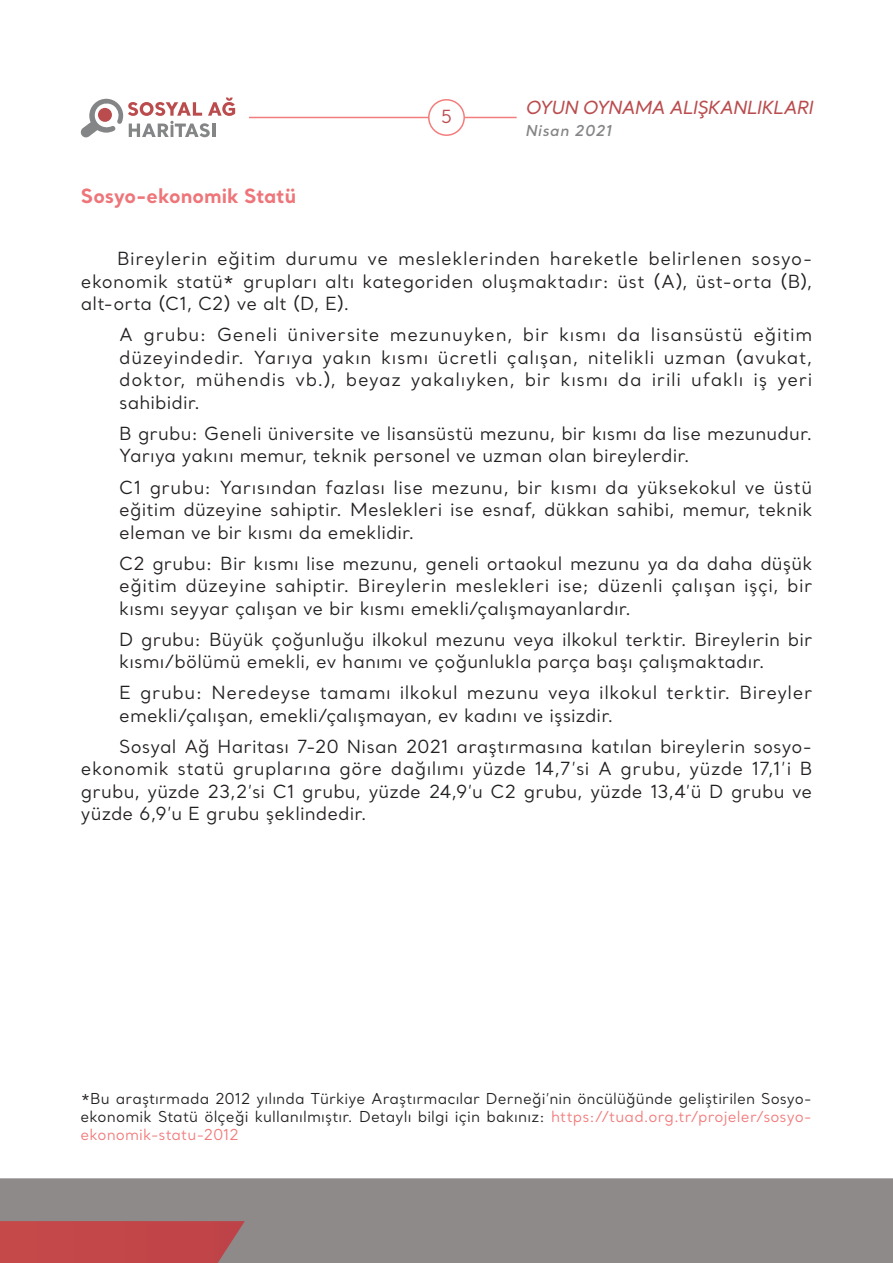
<style>
.page{position:relative;width:893px;height:1263px;background:#fff}
.page>*{position:absolute;margin:0;border:0;box-sizing:border-box;transform-origin:0 0}
.ANA_METIN{font:700 19.5px "Santral";color:#ee7579}
.ANA_METIN-2{font:18px/22.5px "Santral";letter-spacing:.005em;color:#231f20;text-align:justify}
.t1{font:italic 500 18px "Santral";letter-spacing:-.04em;color:#ba4c4e}
.t2{font:18px "Santral";color:#bc4c4e}
.ANA_METIN-3{font:15px/18px "Santral";letter-spacing:.005em;color:#231f20;text-align:justify}
.t3{font:italic 600 15px "Santral";letter-spacing:.04em;color:#848587}
.s1{color:#f27a7b}
</style>
<div class="page">
<div style="left:0;top:1178px;width:893px;height:85px;background:#8e8a8a"></div>
<div style="left:0;top:1221px;width:245px;height:42px;background:#c24648"></div>
<hr style="left:249px;top:117px;width:268px;height:1px;background:#f37d7d">
<div style="left:429px;top:100px;width:35px;height:35px;background:#fff;border-radius:50%"></div>
<div style="left:428px;top:99px;width:37px;height:37px;border:2px solid #f37d7d;border-radius:50%"></div>
<svg style="left:80px;top:98px;width:155px;height:40px"></svg>
<p class="ANA_METIN" style="left:81px;top:183px;width:217px">Sosyo-ekonomik Statü</p>
<p class="t2" style="left:441px;top:105px;width:13px">5</p>
<p class="t1" style="left:525px;top:96px;width:289px">OYUN OYNAMA ALIŞKANLIKLARI</p>
<p class="t3" style="left:525px;top:121px;width:88px">Nisan 2021</p>
<p class="ANA_METIN-2" style="left:81px;top:247px;width:733px;text-indent:36px">Bireylerin eğitim durumu ve mesleklerinden hareketle belirlenen sosyo&shy;ekonomik statü* grupları altı kategoriden oluşmaktadır: üst (A), üst-orta (B), alt-orta (C1, C2) ve alt (D, E).</p>
<p class="ANA_METIN-2" style="left:119px;top:323px;width:695px">A grubu: Geneli üniversite mezunuyken, bir kısmı da lisansüstü eğitim düzeyindedir. Yarıya yakın kısmı ücretli çalışan, nitelikli uzman (avukat, doktor, mühendis vb.), beyaz yakalıyken, bir kısmı da irili ufaklı iş yeri sahibidir.</p>
<p class="ANA_METIN-2" style="left:119px;top:422px;width:694px">B grubu: Geneli üniversite ve lisansüstü mezunu, bir kısmı da lise mezunudur.<br>Yarıya yakını memur, teknik personel ve uzman olan bireylerdir.</p>
<p class="ANA_METIN-2" style="left:119px;top:475px;width:695px">C1 grubu: Yarısından fazlası lise mezunu, bir kısmı da yüksekokul ve üstü eğitim düzeyine sahiptir. Meslekleri ise esnaf, dükkan sahibi, memur, teknik eleman ve bir kısmı da emeklidir.</p>
<p class="ANA_METIN-2" style="left:119px;top:551px;width:695px">C2 grubu: Bir kısmı lise mezunu, geneli ortaokul mezunu ya da daha düşük eğitim düzeyine sahiptir. Bireylerin meslekleri ise; düzenli çalışan işçi, bir kısmı seyyar çalışan ve bir kısmı emekli/çalışmayanlardır.</p>
<p class="ANA_METIN-2" style="left:119px;top:627px;width:695px">D grubu: Büyük çoğunluğu ilkokul mezunu veya ilkokul terktir. Bireylerin bir kısmı/bölümü emekli, ev hanımı ve çoğunlukla parça başı çalışmaktadır.</p>
<p class="ANA_METIN-2" style="left:119px;top:681px;width:695px">E grubu: Neredeyse tamamı ilkokul mezunu veya ilkokul terktir. Bireyler emekli/çalışan, emekli/çalışmayan, ev kadını ve işsizdir.</p>
<p class="ANA_METIN-2" style="left:81px;top:734px;width:733px;text-indent:38px">Sosyal Ağ Haritası 7-20 Nisan 2021 araştırmasına katılan bireylerin sosyo&shy;ekonomik statü gruplarına göre dağılımı yüzde 14,7’si A grubu, yüzde 17,1’i B grubu, yüzde 23,2’si C1 grubu, yüzde 24,9’u C2 grubu, yüzde 13,4’ü D grubu ve yüzde 6,9’u E grubu şeklindedir.</p>
<p class="ANA_METIN-3" style="left:81px;top:1089px;width:733px">*Bu araştırmada 2012 yılında Türkiye Araştırmacılar Derneği’nin öncülüğünde geliştirilen Sosyo&shy;ekonomik Statü ölçeği kullanılmıştır. Detaylı bilgi için bakınız: <span class="s1">https://tuad.org.tr/projeler/sosyo&shy;ekonomik-statu-2012</span></p>
</div>
